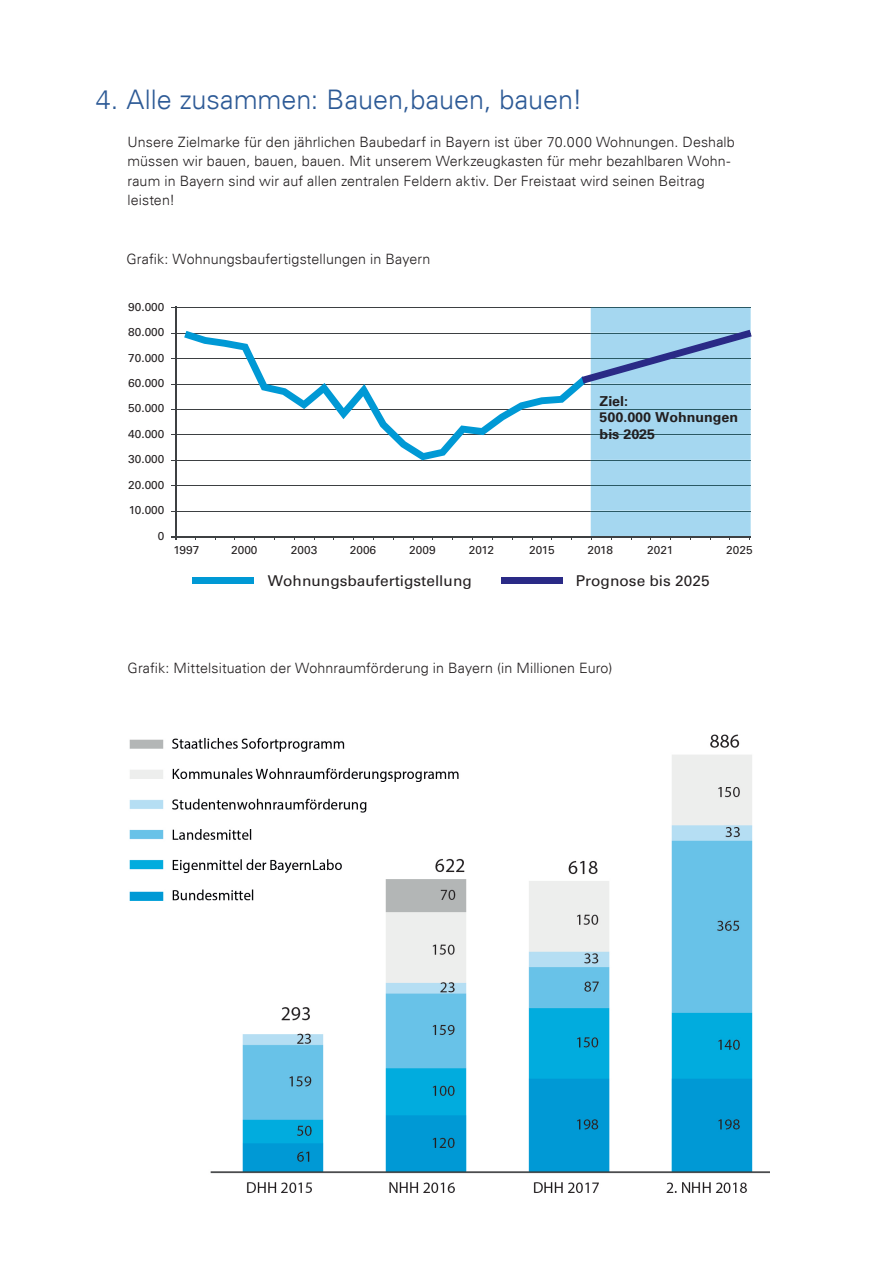
<style>
.page{position:relative;width:893px;height:1263px;background:#fff}
.page>*{position:absolute;margin:0;border:0;box-sizing:border-box;transform-origin:0 0}
._03_Kapitelüberschri{font:300 27px "Univers LT";color:#2d5a96}
.t1{font:14.85px "Univers LT Pro 55 Roman";color:#231f20;scale:1.04 1}
._03_Fließtext_light{font:300 14.25px/19.5px "Univers LT";letter-spacing:.005em;color:#231f20}
.t2{font:700 13.8px/16.5px "Univers LT Pro 65";color:#231f20;scale:1.04 1}
.t3{font:11.4px "Univers LT Pro 55 Roman";color:#231f20;scale:1.04 1}
</style>
<div class="page">
<hr style="left:171px;top:511px;width:580px;height:1px;background:#3d4042">
<hr style="left:171px;top:485px;width:580px;height:1px;background:#3d4042">
<hr style="left:171px;top:460px;width:580px;height:1px;background:#3d4042">
<hr style="left:171px;top:434px;width:580px;height:1px;background:#3d4042">
<hr style="left:171px;top:409px;width:580px;height:1px;background:#3d4042">
<hr style="left:171px;top:384px;width:580px;height:1px;background:#3d4042">
<hr style="left:171px;top:358px;width:580px;height:1px;background:#3d4042">
<hr style="left:171px;top:333px;width:580px;height:1px;background:#3d4042">
<hr style="left:171px;top:307px;width:580px;height:1px;background:#3d4042">
<hr style="left:171px;top:536px;width:580px;height:1px;background:#3d4042">
<hr style="left:175px;top:306px;width:1px;height:234px;background:#3d4042">
<svg style="left:184px;top:331px;width:398px;height:129px"></svg>
<svg style="left:582px;top:307px;width:170px;height:233px;background:#a1cee6"></svg>
<div style="left:501px;top:577px;width:62px;height:7px;background:#2a2a86"></div>
<div style="left:192px;top:577px;width:62px;height:7px;background:#0099d5"></div>
<img style="left:129px;top:734px;width:640px;height:459px">
<p class="_03_Kapitelüberschri" style="left:96px;top:83px;width:489px">4. Alle zusammen: Bauen,bauen, bauen!</p>
<p class="_03_Fließtext_light" style="left:128px;top:132px;width:609px">Unsere Zielmarke für den jährlichen Baubedarf in Bayern ist über 70.000 Wohnungen. Deshalb müssen wir bauen, bauen, bauen. Mit unserem Werkzeugkasten für mehr bezahlbaren Wohn&shy;raum in Bayern sind wir auf allen zentralen Feldern aktiv. Der Freistaat wird seinen Beitrag leisten!</p>
<p class="_03_Fließtext_light" style="left:126px;top:249px;width:305px">Grafik: Wohnungsbaufertigstellungen in Bayern</p>
<p class="t3" style="left:128px;top:300px;width:36px">90.000</p>
<p class="t3" style="left:128px;top:325px;width:36px">80.000</p>
<p class="t3" style="left:128px;top:351px;width:36px">70.000</p>
<p class="t3" style="left:128px;top:376px;width:36px">60.000</p>
<p class="t3" style="left:128px;top:402px;width:36px">50.000</p>
<p class="t3" style="left:128px;top:427px;width:36px">40.000</p>
<p class="t3" style="left:128px;top:452px;width:36px">30.000</p>
<p class="t3" style="left:128px;top:478px;width:36px">20.000</p>
<p class="t3" style="left:129px;top:503px;width:36px">10.000</p>
<p class="t3" style="left:158px;top:529px;width:8px">0</p>
<p class="t2" style="left:600px;top:393px;width:135px">Ziel:<br>500.000 Wohnungen bis 2025</p>
<p class="t3" style="left:174px;top:543px;width:26px">1997</p>
<p class="t3" style="left:231px;top:543px;width:27px">2000</p>
<p class="t3" style="left:291px;top:543px;width:27px">2003</p>
<p class="t3" style="left:350px;top:543px;width:27px">2006</p>
<p class="t3" style="left:409px;top:543px;width:27px">2009</p>
<p class="t3" style="left:469px;top:543px;width:26px">2012</p>
<p class="t3" style="left:529px;top:543px;width:26px">2015</p>
<p class="t3" style="left:588px;top:543px;width:26px">2018</p>
<p class="t3" style="left:647px;top:543px;width:27px">2021</p>
<p class="t3" style="left:726px;top:543px;width:27px">2025</p>
<p class="t1" style="left:268px;top:571px;width:198px">Wohnungsbaufertigstellung</p>
<p class="t1" style="left:576px;top:571px;width:130px">Prognose bis 2025</p>
<p class="_03_Fließtext_light" style="left:128px;top:658px;width:486px">Grafik: Mittelsituation der Wohnraumförderung in Bayern (in Millionen Euro)</p>
</div>
